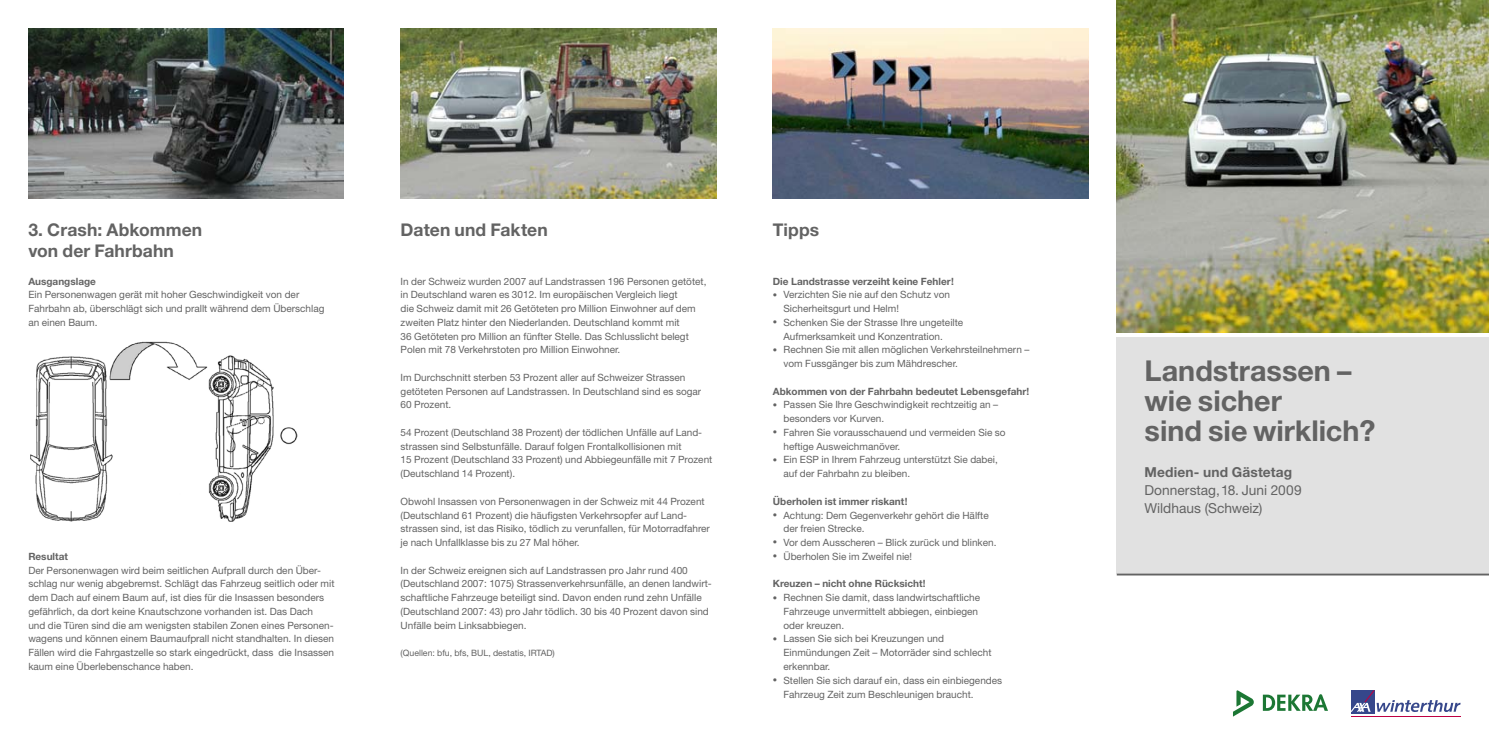
<style>
.page{position:relative;width:1489px;height:745px;background:#fff}
.page>*{position:absolute;margin:0;border:0;box-sizing:border-box;transform-origin:0 0}
.t1{font:700 28.75px/30px "Helvetica Neue LT Std";color:#636363}
.t2{font:700 17.5px/20.6px "Helvetica Neue LT Std";letter-spacing:.005em;color:#636363}
.t3{font:13.75px/18.1px "Helvetica Neue LT Std";color:#636363}
.t4{font:700 13.75px "Helvetica Neue LT Std";letter-spacing:.01em;color:#636363}
.t5{font:10px/13.8px "Helvetica Neue LT Std";color:#636363}
.t6{font:700 10px "Helvetica Neue LT Std";color:#636363}
.t7{font:8.75px "Helvetica Neue LT Std";color:#636363}
.s1{font-size:8.75px}
</style>
<div class="page">
<img style="left:28px;top:28px;width:316px;height:170px">
<img style="left:400px;top:28px;width:316px;height:170px">
<img style="left:772px;top:28px;width:316px;height:170px">
<svg style="left:1262px;top:694px;width:65px;height:16px"></svg>
<svg style="left:1233px;top:690px;width:20px;height:26px"></svg>
<svg style="left:1351px;top:711px;width:23px;height:2px"></svg>
<hr style="left:1350px;top:715px;width:110px;height:1px;background:#bf0042">
<svg style="left:1351px;top:690px;width:109px;height:21px"></svg>
<div style="left:1116px;top:336px;width:372px;height:237px;background:#e1e1e1"></div>
<img style="left:1116px;top:0;width:372px;height:332px">
<hr style="left:1116px;top:573px;width:372px;height:2px;background:#636363">
<img style="left:30px;top:341px;width:267px;height:181px">
<h2 class="t2" style="left:28px;top:219px;width:175px">3. Crash: Abkommen von der Fahrbahn</h2>
<h2 class="t2" style="left:400px;top:219px;width:149px">Daten und Fakten</h2>
<h2 class="t2" style="left:772px;top:219px;width:48px">Tipps</h2>
<p class="t6" style="left:28px;top:274px;width:69px">Ausgangslage</p>
<p class="t5" style="left:28px;top:287px;width:297px">Ein Personenwagen gerät mit hoher Geschwindigkeit von der<br>Fahrbahn ab, überschlägt sich und prallt während dem Überschlag an einen Baum.</p>
<p class="t5" style="left:400px;top:274px;width:307px">In der Schweiz wurden 2007 auf Landstrassen 196 Personen getötet, in Deutschland waren es 3012. Im europäischen Vergleich liegt<br>die Schweiz damit mit 26 Getöteten pro Million Einwohner auf dem zweiten Platz hinter den Niederlanden. Deutschland kommt mit<br>36 Getöteten pro Million an fünfter Stelle. Das Schlusslicht belegt Polen mit 78 Verkehrstoten pro Million Einwohner.</p>
<p class="t5" style="left:400px;top:370px;width:302px">Im Durchschnitt sterben 53 Prozent aller auf Schweizer Strassen getöteten Personen auf Landstrassen. In Deutschland sind es sogar<br>60 Prozent.</p>
<p class="t5" style="left:400px;top:425px;width:313px">54 Prozent (Deutschland 38 Prozent) der tödlichen Unfälle auf Land&shy;strassen sind Selbstunfälle. Darauf folgen Frontalkollisionen mit<br>15 Prozent (Deutschland 33 Prozent) und Abbiegeunfälle mit 7 Prozent (Deutschland 14 Prozent).</p>
<p class="t5" style="left:400px;top:494px;width:311px">Obwohl Insassen von Personenwagen in der Schweiz mit 44 Prozent (Deutschland 61 Prozent) die häufigsten Verkehrsopfer auf Land&shy;strassen sind, ist das Risiko, tödlich zu verunfallen, für Motorradfahrer je nach Unfallklasse bis zu 27 Mal höher.</p>
<p class="t5" style="left:400px;top:562px;width:312px">In der Schweiz ereignen sich auf Landstrassen pro Jahr rund 400 (Deutschland 2007: 1075) Strassenverkehrsunfälle, an denen landwirt&shy;schaftliche Fahrzeuge beteiligt sind. Davon enden rund zehn Unfälle (Deutschland 2007: 43) pro Jahr tödlich. 30 bis 40 Prozent davon sind Unfälle beim Linksabbiegen.</p>
<p class="t7" style="left:400px;top:647px;width:156px">(Quellen: bfu, bfs, BUL, destatis, IRTAD)</p>
<p class="t6" style="left:772px;top:274px;width:182px">Die Landstrasse verzeiht keine Fehler!</p>
<p class="t5" style="left:783px;top:287px;width:168px;text-indent:-11px"><span class="s1">•</span> Verzichten Sie nie auf den Schutz von<br>Sicherheitsgurt und Helm!</p>
<p class="t5" style="left:783px;top:315px;width:181px;text-indent:-11px"><span class="s1">•</span> Schenken Sie der Strasse Ihre ungeteilte<br>Aufmerksamkeit und Konzentration.</p>
<p class="t5" style="left:783px;top:342px;width:247px;text-indent:-11px"><span class="s1">•</span> Rechnen Sie mit allen möglichen Verkehrsteilnehmern – vom Fussgänger bis zum Mähdrescher.</p>
<p class="t6" style="left:772px;top:384px;width:258px">Abkommen von der Fahrbahn bedeutet Lebensgefahr!</p>
<p class="t5" style="left:783px;top:397px;width:216px;text-indent:-11px"><span class="s1">•</span> Passen Sie Ihre Geschwindigkeit rechtzeitig an – besonders vor Kurven.</p>
<p class="t5" style="left:783px;top:425px;width:224px;text-indent:-11px"><span class="s1">•</span> Fahren Sie vorausschauend und vermeiden Sie so heftige Ausweichmanöver.</p>
<p class="t5" style="left:783px;top:452px;width:216px;text-indent:-11px"><span class="s1">•</span> Ein ESP in Ihrem Fahrzeug unterstützt Sie dabei, auf der Fahrbahn zu bleiben.</p>
<p class="t6" style="left:772px;top:494px;width:136px">Überholen ist immer riskant!</p>
<p class="t5" style="left:783px;top:507px;width:207px;text-indent:-11px"><span class="s1">•</span> Achtung: Dem Gegenverkehr gehört die Hälfte der freien Strecke.</p>
<p class="t5" style="left:772px;top:535px;width:225px"><span class="s1">•</span> Vor dem Ausscheren – Blick zurück und blinken.</p>
<p class="t5" style="left:772px;top:549px;width:141px"><span class="s1">•</span> Überholen Sie im Zweifel nie!</p>
<p class="t6" style="left:772px;top:577px;width:154px">Kreuzen – nicht ohne Rücksicht!</p>
<p class="t5" style="left:783px;top:590px;width:198px;text-indent:-11px"><span class="s1">•</span> Rechnen Sie damit, dass landwirtschaftliche<br>Fahrzeuge unvermittelt abbiegen, einbiegen oder kreuzen.</p>
<p class="t5" style="left:783px;top:631px;width:209px;text-indent:-11px"><span class="s1">•</span> Lassen Sie sich bei Kreuzungen und<br>Einmündungen Zeit – Motorräder sind schlecht erkennbar.</p>
<p class="t5" style="left:783px;top:672px;width:220px;text-indent:-11px"><span class="s1">•</span> Stellen Sie sich darauf ein, dass ein einbiegendes<br>Fahrzeug Zeit zum Beschleunigen braucht.</p>
<p class="t6" style="left:28px;top:549px;width:41px">Resultat</p>
<p class="t5" style="left:28px;top:562px;width:308px">Der Personenwagen wird beim seitlichen Aufprall durch den Über&shy;schlag nur wenig abgebremst. Schlägt das Fahrzeug seitlich oder mit dem Dach auf einem Baum auf, ist dies für die Insassen besonders gefährlich, da dort keine Knautschzone vorhanden ist. Das Dach<br>und die Türen sind die am wenigsten stabilen Zonen eines Personen&shy;wagens und können einem Baumaufprall nicht standhalten. In diesen Fällen wird die Fahrgastzelle so stark eingedrückt, dass die Insassen kaum eine Überlebenschance haben.</p>
<h1 class="t1" style="left:1144px;top:354px;width:232px">Landstrassen – wie sicher<br>sind sie wirklich?</h1>
<h3 class="t4" style="left:1144px;top:463px;width:149px">Medien- und Gästetag</h3>
<h3 class="t3" style="left:1144px;top:480px;width:158px">Donnerstag, 18. Juni 2009<br>Wildhaus (Schweiz)</h3>
</div>
